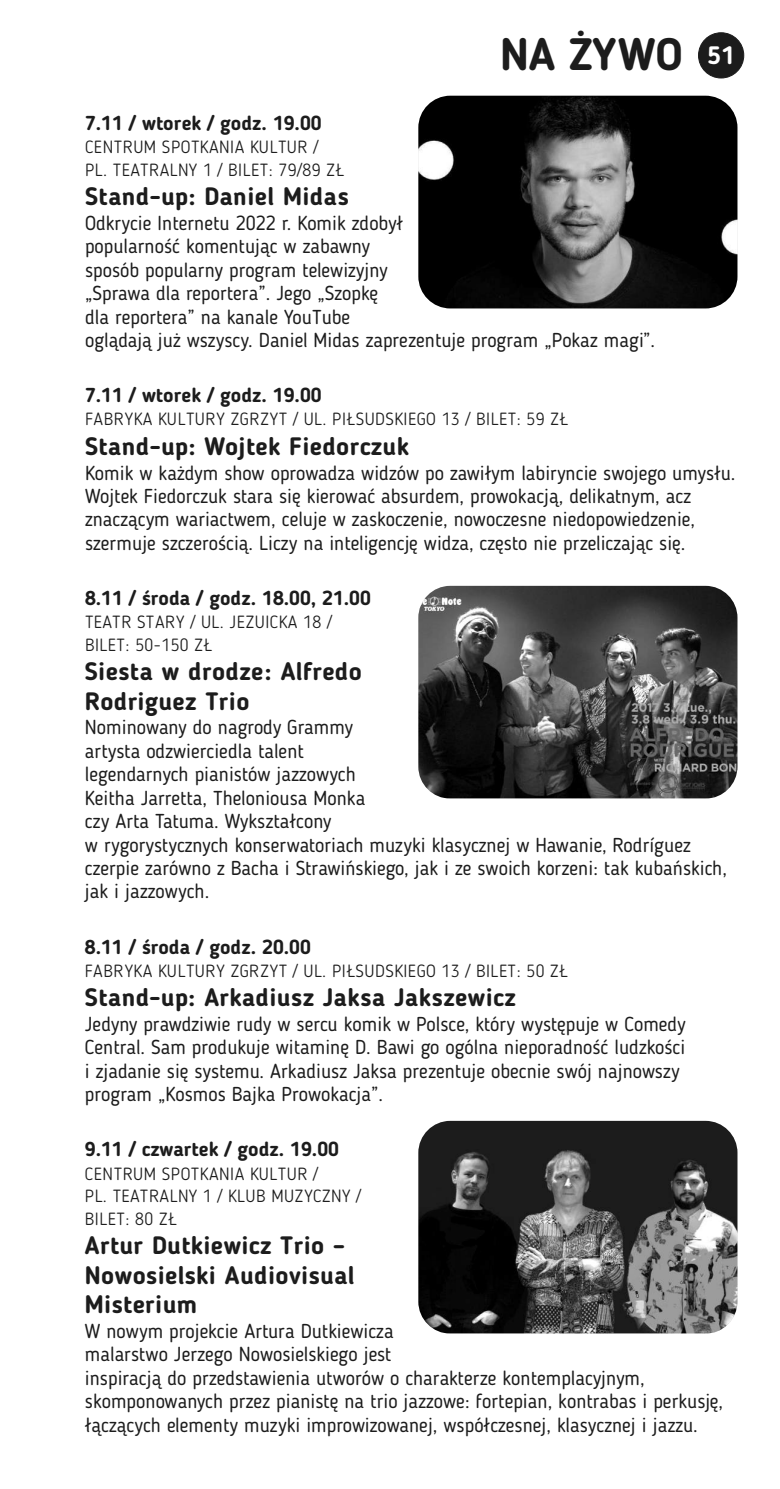
<style>
.page{position:relative;width:780px;height:1489px;background:#fff}
.page>*{position:absolute;margin:0;border:0;box-sizing:border-box;transform-origin:0 0}
.t1{font:700 45px "Blogger Sans";color:#1c1c1c}
.t2{font:700 25px/29.5px "Blogger Sans";letter-spacing:.015em;color:#1c1c1c}
.t3{font:20px/23.5px "Blogger Sans";color:#1c1c1c}
.t4{font:700 20px "Blogger Sans";color:#1c1c1c}
.t5{font:300 17.5px/22.5px "Blogger Sans";letter-spacing:.03em;color:#1c1c1c}
.s1{font-size:25px;color:#fff}
</style>
<div class="page">
<div style="left:698px;top:32px;width:46px;height:46px;background:#1c1c1c;border:1px solid #1c1c1c;border-radius:50%"></div>
<img style="left:418px;top:96px;width:319px;height:212px;border-radius:32px">
<img style="left:418px;top:1120px;width:319px;height:213px;border-radius:32px">
<img style="left:418px;top:586px;width:319px;height:212px;border-radius:32px">
<h1 class="t1" style="left:500px;top:36px;width:236px">NA ŻYWO <span class="s1">51</span></h1>
<p class="t4" style="left:85px;top:115px;width:238px">7.11 / wtorek / godz. 19.00</p>
<p class="t5" style="left:85px;top:137px;width:260px">CENTRUM SPOTKANIA KULTUR /<br>PL. TEATRALNY 1 / BILET: 79/89 ZŁ</p>
<p class="t2" style="left:85px;top:184px;width:265px">Stand-up: Daniel Midas</p>
<p class="t3" style="left:85px;top:213px;width:571px">Odkrycie Internetu 2022 r. Komik zdobył<br>popularność komentując w zabawny<br>sposób popularny program telewizyjny<br>„Sprawa dla reportera”. Jego „Szopkę<br>dla reportera” na kanale YouTube<br>oglądają już wszyscy. Daniel Midas zaprezentuje program „Pokaz magi”.</p>
<p class="t4" style="left:85px;top:387px;width:238px">7.11 / wtorek / godz. 19.00</p>
<p class="t5" style="left:85px;top:409px;width:484px">FABRYKA KULTURY ZGRZYT / UL. PIŁSUDSKIEGO 13 / BILET: 59 ZŁ</p>
<p class="t2" style="left:85px;top:433px;width:325px">Stand-up: Wojtek Fiedorczuk</p>
<p class="t3" style="left:85px;top:462px;width:652px">Komik w każdym show oprowadza widzów po zawiłym labiryncie swojego umysłu.<br>Wojtek Fiedorczuk stara się kierować absurdem, prowokacją, delikatnym, acz znaczącym wariactwem, celuje w zaskoczenie, nowoczesne niedopowiedzenie, szermuje szczerością. Liczy na inteligencję widza, często nie przeliczając się.</p>
<p class="t4" style="left:85px;top:589px;width:287px">8.11 / środa / godz. 18.00, 21.00</p>
<p class="t5" style="left:85px;top:612px;width:248px">TEATR STARY / UL. JEZUICKA 18 /<br>BILET: 50-150 ZŁ</p>
<p class="t2" style="left:85px;top:659px;width:278px">Siesta w drodze: Alfredo<br>Rodriguez Trio</p>
<p class="t3" style="left:85px;top:717px;width:643px">Nominowany do nagrody Grammy<br>artysta odzwierciedla talent<br>legendarnych pianistów jazzowych<br>Keitha Jarretta, Theloniousa Monka<br>czy Arta Tatuma. Wykształcony<br>w rygorystycznych konserwatoriach muzyki klasycznej w Hawanie, Rodríguez czerpie zarówno z Bacha i Strawińskiego, jak i ze swoich korzeni: tak kubańskich, jak i jazzowych.</p>
<p class="t4" style="left:85px;top:938px;width:227px">8.11 / środa / godz. 20.00</p>
<p class="t5" style="left:85px;top:961px;width:484px">FABRYKA KULTURY ZGRZYT / UL. PIŁSUDSKIEGO 13 / BILET: 50 ZŁ</p>
<p class="t2" style="left:85px;top:985px;width:432px">Stand-up: Arkadiusz Jaksa Jakszewicz</p>
<p class="t3" style="left:85px;top:1013px;width:602px">Jedyny prawdziwie rudy w sercu komik w Polsce, który występuje w Comedy Central. Sam produkuje witaminę D. Bawi go ogólna nieporadność ludzkości i zjadanie się systemu. Arkadiusz Jaksa prezentuje obecnie swój najnowszy program „Kosmos Bajka Prowokacja”.</p>
<p class="t4" style="left:85px;top:1141px;width:255px">9.11 / czwartek / godz. 19.00</p>
<p class="t5" style="left:85px;top:1163px;width:277px">CENTRUM SPOTKANIA KULTUR /<br>PL. TEATRALNY 1 / KLUB MUZYCZNY /<br>BILET: 80 ZŁ</p>
<p class="t2" style="left:85px;top:1232px;width:271px">Artur Dutkiewicz Trio –<br>Nowosielski Audiovisual<br>Misterium</p>
<p class="t3" style="left:85px;top:1320px;width:639px">W nowym projekcie Artura Dutkiewicza<br>malarstwo Jerzego Nowosielskiego jest<br>inspiracją do przedstawienia utworów o charakterze kontemplacyjnym, skomponowanych przez pianistę na trio jazzowe: fortepian, kontrabas i perkusję, łączących elementy muzyki improwizowanej, współczesnej, klasycznej i jazzu.</p>
</div>
